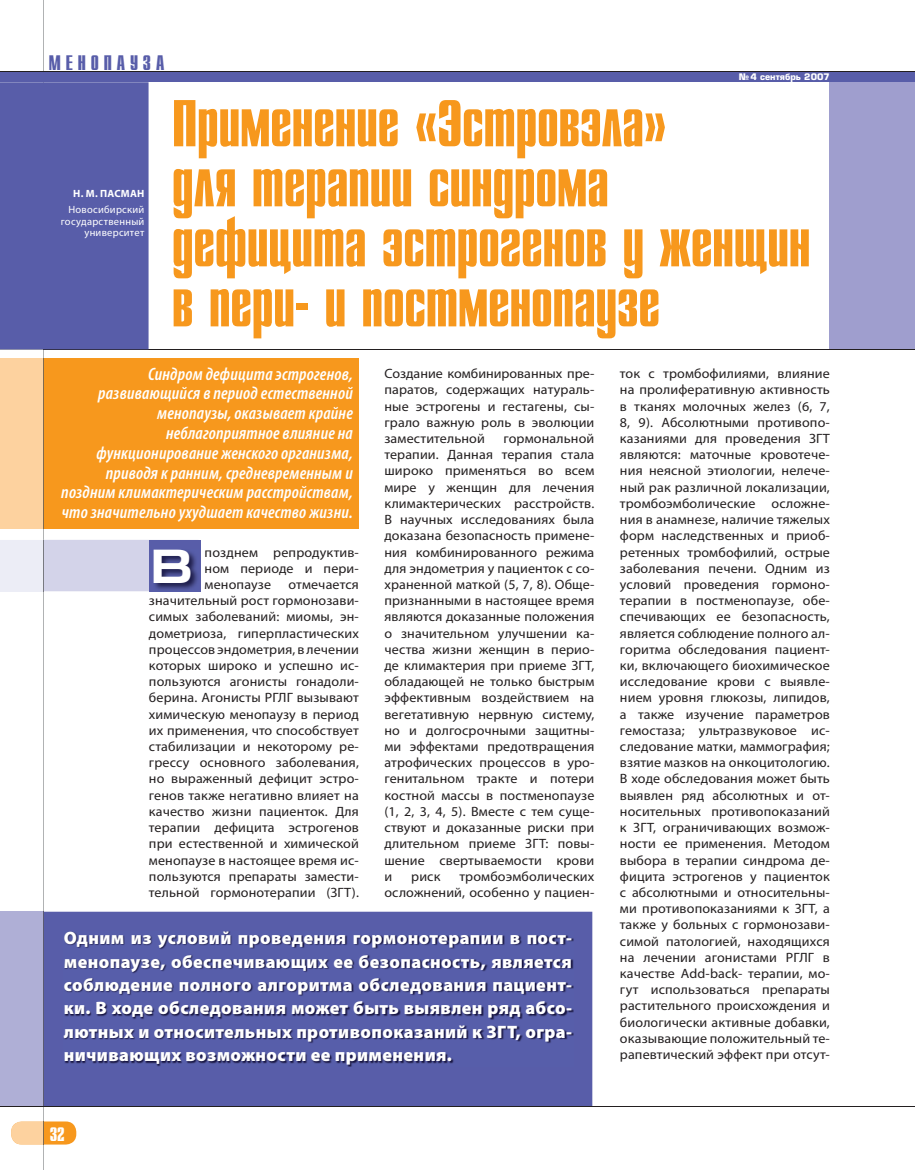
<style>
.page{position:relative;width:915px;height:1170px;background:#fff}
.page>*{position:absolute;margin:0;border:0;box-sizing:border-box;transform-origin:0 0}
.t1{font:66px/60px "Star C";color:#f7981d}
.t2{font:700 48px "Europe Ext";color:#fff}
.t3{font:21px "Star C";letter-spacing:.23em;color:#585da9}
.t4{font:19.5px "Star C";color:#fff}
.t5{font:900 18px/23.4px "Myriad Pro";letter-spacing:.02em;color:#fff;text-align:justify}
.t6{font:italic 600 condensed 18px/19.8px "Myriad Pro";letter-spacing:.01em;color:#fff;text-align:right}
.t7{font:13.5px/16.2px "Myriad Pro";letter-spacing:.01em;color:#231f20;text-align:justify;scale:1.04 1}
.t8{font:10.5px/11.6px "Myriad Pro";letter-spacing:.025em;color:#fff;text-align:right}
.t9{font:700 10.5px "Myriad Pro";letter-spacing:.02em;color:#fff}
.t10{font:700 8.85px "Europe";color:#fff}
</style>
<div class="page">
<div style="left:44px;top:911px;width:548px;height:194px;background:#585da9"></div>
<img style="left:63px;top:931px;width:510px;height:135px">
<div style="left:829px;top:81px;width:85px;height:269px;background:#9f9ece"></div>
<div style="left:11px;top:1121px;width:65px;height:23px;background:#f7981d;border-radius:11px"></div>
<hr style="left:0;top:349px;width:914px;height:1px;background:#231f20">
<div style="left:0;top:358px;width:359px;height:170px;background:#f7981d"></div>
<div style="left:149px;top:540px;width:51px;height:51px;background:#585da9"></div>
<div style="left:0;top:911px;width:43px;height:195px;background:#afafd6"></div>
<div style="left:0;top:358px;width:43px;height:170px;background:#fdd29f"></div>
<hr style="left:43px;top:0;width:1px;height:349px;background:#808285">
<svg style="left:0;top:528px;width:198px;height:63px"></svg>
<hr style="left:43px;top:591px;width:1px;height:320px;background:#808285">
<hr style="left:43px;top:911px;width:1px;height:195px;background:#5a5a71">
<svg style="left:11px;top:1106px;width:33px;height:63px"></svg>
<hr style="left:43px;top:358px;width:1px;height:170px;background:#7f6b50">
<hr style="left:43px;top:540px;width:1px;height:51px;background:#787980">
<div style="left:0;top:82px;width:148px;height:276px;background:#585da9"></div>
<hr style="left:0;top:1105px;width:914px;height:1px;background:#231f20">
<hr style="left:0;top:71px;width:914px;height:2px;background:#231f20">
<div style="left:0;top:72px;width:914px;height:10px;background:#585da9"></div>
<h3 class="t3" style="left:49px;top:52px;width:117px">МЕНОПАУЗА</h3>
<p class="t9" style="left:73px;top:187px;width:73px">Н. М. ПАСМАН</p>
<p class="t8" style="left:61px;top:204px;width:85px">Новосибирский государственный университет</p>
<p class="t10" style="left:738px;top:72px;width:93px">№ 4 сентябрь 2007</p>
<h1 class="t1" style="left:172px;top:96px;width:639px">Применение «Эстровэла»<br>для терапии синдрома дефицита эстрогенов у женщин в пери- и постменопаузе</h1>
<p class="t6" style="left:61px;top:363px;width:293px">Синдром дефицита эстрогенов, развивающийся в период естественной менопаузы, оказывает крайне неблагоприятное влияние на функционирование женского организма, приводя к ранним, средневременным и поздним климактерическим расстройствам, что значительно ухудшает качество жизни.</p>
<h2 class="t2" style="left:151px;top:539px;width:44px">В</h2>
<p class="t7" style="left:204px;top:543px;width:150px">позднем репродуктив&shy;ном периоде и пери&shy;менопаузе</p>
<p class="t7" style="left:149px;top:576px;width:203px;text-indent:139px">отмечается значительный рост гормонозави&shy;симых заболеваний: миомы, эн&shy;дометриоза, гиперпластических процессов эндометрия, в лечении которых широко и успешно ис&shy;пользуются агонисты гонадоли&shy;берина. Агонисты РГЛГ вызывают химическую менопаузу в период их применения, что способствует стабилизации и некоторому ре&shy;грессу основного заболевания, но выраженный дефицит эстро&shy;генов также негативно влияет на качество жизни пациенток. Для терапии дефицита эстрогенов при естественной и химической менопаузе в настоящее время ис&shy;пользуются препараты замести&shy;тельной гормонотерапии (ЗГТ).</p>
<p class="t7" style="left:384px;top:365px;width:203px">Создание комбинированных пре&shy;паратов, содержащих натураль&shy;ные эстрогены и гестагены, сы&shy;грало важную роль в эволюции заместительной</p>
<p class="t7" style="left:384px;top:430px;width:203px;text-indent:119px">гормональной терапии. Данная терапия стала широко применяться во всем мире у женщин для лечения климактерических расстройств.<br>В научных исследованиях была доказана безопасность примене&shy;ния комбинированного режима для эндометрия у пациенток с со&shy;храненной маткой (5, 7, 8). Обще&shy;признанными в настоящее время являются доказанные положения о значительном улучшении ка&shy;чества жизни женщин в перио&shy;де климактерия при приеме ЗГТ, обладающей не только быстрым эффективным воздействием на вегетативную нервную систему, но и долгосрочными защитны&shy;ми эффектами предотвращения атрофических процессов в уро&shy;генитальном тракте и потери костной массы в постменопаузе (1, 2, 3, 4, 5). Вместе с тем суще&shy;ствуют и доказанные риски при длительном приеме ЗГТ: повы&shy;шение свертываемости крови и</p>
<p class="t7" style="left:384px;top:867px;width:203px;text-align:right">тромбоэмболических осложнений, особенно у пациен-</p>
<p class="t7" style="left:411px;top:867px;width:30px">риск</p>
<p class="t5" style="left:64px;top:925px;width:509px">Одним из условий проведения гормонотерапии в пост&shy;менопаузе, обеспечивающих ее безопасность, является соблюдение полного алгоритма обследования пациент&shy;ки. В ходе обследования может быть выявлен ряд абсо&shy;лютных и относительных противопоказаний к ЗГТ, огра&shy;ничивающих возможности ее применения.</p>
<h3 class="t4" style="left:50px;top:1123px;width:17px">32</h3>
<p class="t7" style="left:619px;top:365px;width:203px">ток с тромбофилиями, влияние на пролиферативную активность в тканях молочных желез (6, 7, 8, 9). Абсолютными противопо&shy;казаниями для проведения ЗГТ являются: маточные кровотече&shy;ния неясной этиологии, нелече&shy;ный рак различной локализации, тромбоэмболические осложне&shy;ния в анамнезе, наличие тяжелых форм наследственных и приоб&shy;ретенных тромбофилий, острые заболевания печени. Одним из условий проведения гормоно&shy;терапии в постменопаузе, обе&shy;спечивающих ее безопасность, является соблюдение полного ал&shy;горитма обследования пациент&shy;ки, включающего биохимическое исследование крови с выявле&shy;нием уровня глюкозы, липидов, а также изучение параметров гемостаза; ультразвуковое ис&shy;следование матки, маммография; взятие мазков на онкоцитологию.<br>В ходе обследования может быть выявлен ряд абсолютных и от&shy;носительных противопоказаний к ЗГТ, ограничивающих возмож&shy;ности ее применения. Методом выбора в терапии синдрома де&shy;фицита эстрогенов у пациенток с абсолютными и относительны&shy;ми противопоказаниями к ЗГТ, а также у больных с гормонозави&shy;симой патологией, находящихся на лечении агонистами РГЛГ в качестве Add-back- терапии, мо&shy;гут использоваться препараты растительного происхождения и биологически активные добавки, оказывающие положительный те&shy;рапевтический эффект при отсут-</p>
</div>
